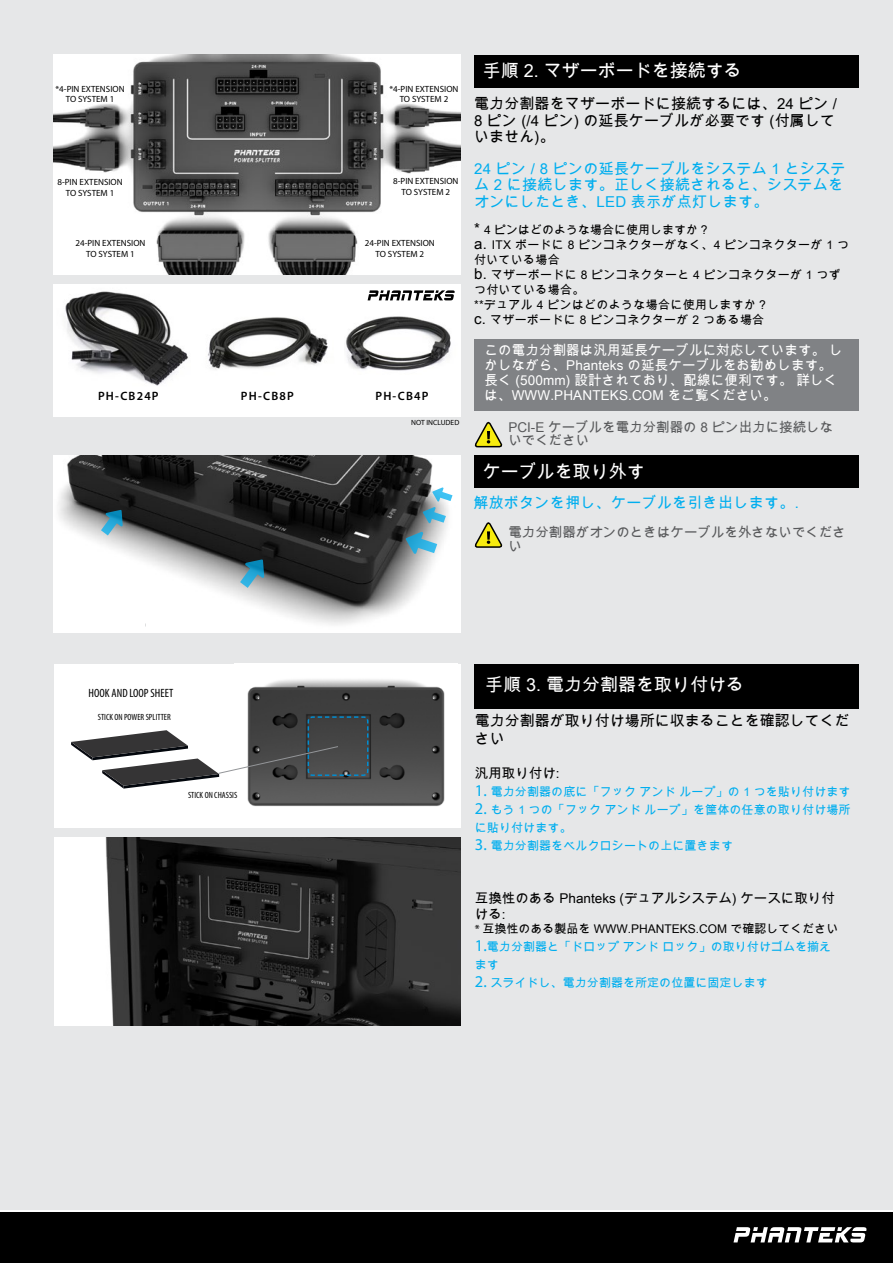
<style>
.page{position:relative;width:893px;height:1263px;background:#fff}
.page>*{position:absolute;margin:0;border:0;box-sizing:border-box;transform-origin:0 0}
.t1{font:18px "Arial Unicode MS";color:#fff}
.t2{font:15.15px/16.5px "Arial Unicode MS";letter-spacing:.01em;color:#000}
.t3{font:15px/16.5px "Arial Unicode MS";letter-spacing:.02em;color:#00aeef}
.t4{font:15px/18px "Arial Unicode MS";color:#000}
.t5{font:13.65px/15px "Arial Unicode MS";letter-spacing:.01em;color:#fff}
.t6{font:13.5px/13.5px "Arial Unicode MS";color:#58595b}
.t7{font:13.5px/16.2px "Arial Unicode MS";color:#000}
.t8{font:600 12.15px "Myriad Pro";letter-spacing:.1em;color:#000}
.t9{font:12px/15px "Arial Unicode MS";letter-spacing:.025em;color:#000}
.t10{font:12px/18px "Arial Unicode MS";letter-spacing:.01em;color:#00aeef}
.t11{font:12px/18px "Arial Unicode MS";color:#000}
.t12{font:condensed 12px "Myriad Pro";color:#000}
.t13{font:9px/10.8px "Myriad Pro";color:#000;text-align:center}
.t14{font:condensed 9px "Myriad Pro";color:#000}
.t15{font:7.5px "Myriad Pro";color:#000}
.s1{font-size:15px}
.s2{font-family:"Myriad Pro";font-size:16.5px}
.s3{font-family:"Myriad Pro"}
.s4{font-family:"Myriad Pro";font-size:16.5px;color:#00aeef}
.s5{color:#00aeef}
</style>
<div class="page">
<div style="left:0;top:1212px;width:893px;height:51px;background:#000"></div>
<div style="left:0;top:0;width:893px;height:1210px;background:#e6e7e8"></div>
<svg style="left:733px;top:1227px;width:133px;height:15px"></svg>
<div style="left:475px;top:339px;width:384px;height:72px;background:#808285"></div>
<img style="left:54px;top:54px;width:407px;height:221px">
<img style="left:53px;top:455px;width:408px;height:178px">
<div style="left:54px;top:664px;width:407px;height:163px;background:#fff"></div>
<img style="left:247px;top:679px;width:198px;height:128px">
<div style="left:474px;top:55px;width:384px;height:33px;background:#000"></div>
<div style="left:474px;top:455px;width:384px;height:33px;background:#000"></div>
<div style="left:475px;top:664px;width:384px;height:45px;background:#000"></div>
<svg style="left:101px;top:510px;width:22px;height:25px"></svg>
<svg style="left:240px;top:559px;width:24px;height:29px"></svg>
<svg style="left:406px;top:532px;width:31px;height:22px"></svg>
<svg style="left:423px;top:507px;width:23px;height:16px"></svg>
<svg style="left:432px;top:487px;width:20px;height:14px"></svg>
<img style="left:55px;top:837px;width:406px;height:188px">
<svg style="left:474px;top:421px;width:29px;height:27px"></svg>
<svg style="left:474px;top:522px;width:29px;height:26px"></svg>
<img style="left:53px;top:284px;width:142px;height:132px">
<div style="left:332px;top:284px;width:129px;height:132px;background:#fff"></div>
<img style="left:346px;top:299px;width:106px;height:72px">
<div style="left:195px;top:284px;width:149px;height:132px;background:#fff"></div>
<img style="left:208px;top:317px;width:120px;height:53px">
<svg style="left:368px;top:290px;width:87px;height:10px"></svg>
<svg style="left:71px;top:715px;width:298px;height:74px"></svg>
<p class="t13" style="left:56px;top:83px;width:71px">*4-PIN EXTENSION<br>TO SYSTEM 1</p>
<p class="t13" style="left:389px;top:83px;width:71px">*4-PIN EXTENSION<br>TO SYSTEM 2</p>
<p class="t13" style="left:57px;top:177px;width:67px">8-PIN EXTENSION<br>TO SYSTEM 1</p>
<p class="t13" style="left:393px;top:176px;width:67px">8-PIN EXTENSION<br>TO SYSTEM 2</p>
<p class="t13" style="left:76px;top:238px;width:71px">24-PIN EXTENSION<br>TO SYSTEM 1</p>
<p class="t13" style="left:365px;top:238px;width:71px">24-PIN EXTENSION<br>TO SYSTEM 2</p>
<p class="t8" style="left:98px;top:388px;width:62px">PH-CB24P</p>
<p class="t8" style="left:241px;top:388px;width:55px">PH-CB8P</p>
<p class="t8" style="left:375px;top:388px;width:55px">PH-CB4P</p>
<p class="t15" style="left:411px;top:418px;width:50px">NOT INCLUDED</p>
<h1 class="t1" style="left:483px;top:58px;width:261px">手順 2. マザーボードを接続する</h1>
<p class="t2" style="left:474px;top:95px;width:365px">電力分割器をマザーボードに接続するには、24 ピン /<br>8 ピン (/4 ピン) の延長ケーブルが必要です (付属していません)。</p>
<p class="t3" style="left:474px;top:160px;width:373px">24 ピン / 8 ピンの延長ケーブルをシステム 1 とシステム 2 に接続します。正しく接続されると、システムをオンにしたとき、LED 表示が点灯します。</p>
<p class="t9" style="left:474px;top:222px;width:377px"><span class="s1">*</span> 4 ピンはどのような場合に使用しますか？<br><span class="s1">a.</span> ITX ボードに 8 ピンコネクターがなく、4 ピンコネクターが 1 つ付いている場合<br><span class="s1">b.</span> マザーボードに 8 ピンコネクターと 4 ピンコネクターが 1 つずつ付いている場合。<br>**デュアル 4 ピンはどのような場合に使用しますか？<br><span class="s1">c.</span> マザーボードに 8 ピンコネクターが 2 つある場合</p>
<p class="t5" style="left:484px;top:343px;width:360px">この電力分割器は汎用延長ケーブルに対応しています。 しかしながら、Phanteks の延長ケーブルをお勧めします。長く (500mm) 設計されており、配線に便利です。 詳しくは、WWW.PHANTEKS.COM をご覧ください。</p>
<p class="t6" style="left:508px;top:420px;width:326px">PCI-E ケーブルを電力分割器の 8 ピン出力に接続しないでください</p>
<h1 class="t1" style="left:483px;top:458px;width:163px">ケーブルを取り外す</h1>
<p class="t3" style="left:473px;top:494px;width:327px">解放ボタンを押し、ケーブルを引き出します。.</p>
<p class="t6" style="left:508px;top:525px;width:339px">電力分割器がオンのときはケーブルを外さないでください</p>
<p class="t12" style="left:89px;top:686px;width:86px">HOOK AND LOOP SHEET</p>
<p class="t14" style="left:98px;top:712px;width:74px">STICK ON POWER SPLITTER</p>
<p class="t14" style="left:188px;top:789px;width:51px">STICK ON CHASSIS</p>
<h1 class="t1" style="left:485px;top:672px;width:261px">手順 3. 電力分割器を取り付ける</h1>
<p class="t4" style="left:475px;top:711px;width:376px">電力分割器が取り付け場所に収まることを確認してください</p>
<p class="t7" style="left:475px;top:765px;width:86px">汎用取り付け:</p>
<p class="t10" style="left:475px;top:782px;width:377px"><span class="s2">1.</span> 電力分割器の底に「フック アンド ループ」の 1 つを貼り付けます</p>
<p class="t10" style="left:475px;top:800px;width:377px"><span class="s2">2.</span> もう 1 つの「フック アンド ループ」を筐体の任意の取り付け場所に貼り付けます。</p>
<p class="t10" style="left:475px;top:836px;width:260px"><span class="s2">3.</span> 電力分割器をベルクロシートの上に置きます</p>
<p class="t7" style="left:475px;top:890px;width:362px">互換性のある Phanteks (デュアルシステム) ケースに取り付ける:</p>
<p class="t11" style="left:475px;top:919px;width:365px"><span class="s3">*</span> 互換性のある製品を WWW.PHANTEKS.COM で確認してください<br><span class="s4">1.</span><span class="s5">電力分割器と「ドロップ アンド ロック」の取り付けゴムを揃えます</span></p>
<p class="t10" style="left:475px;top:973px;width:294px"><span class="s2">2.</span> スライドし、電力分割器を所定の位置に固定します</p>
</div>
